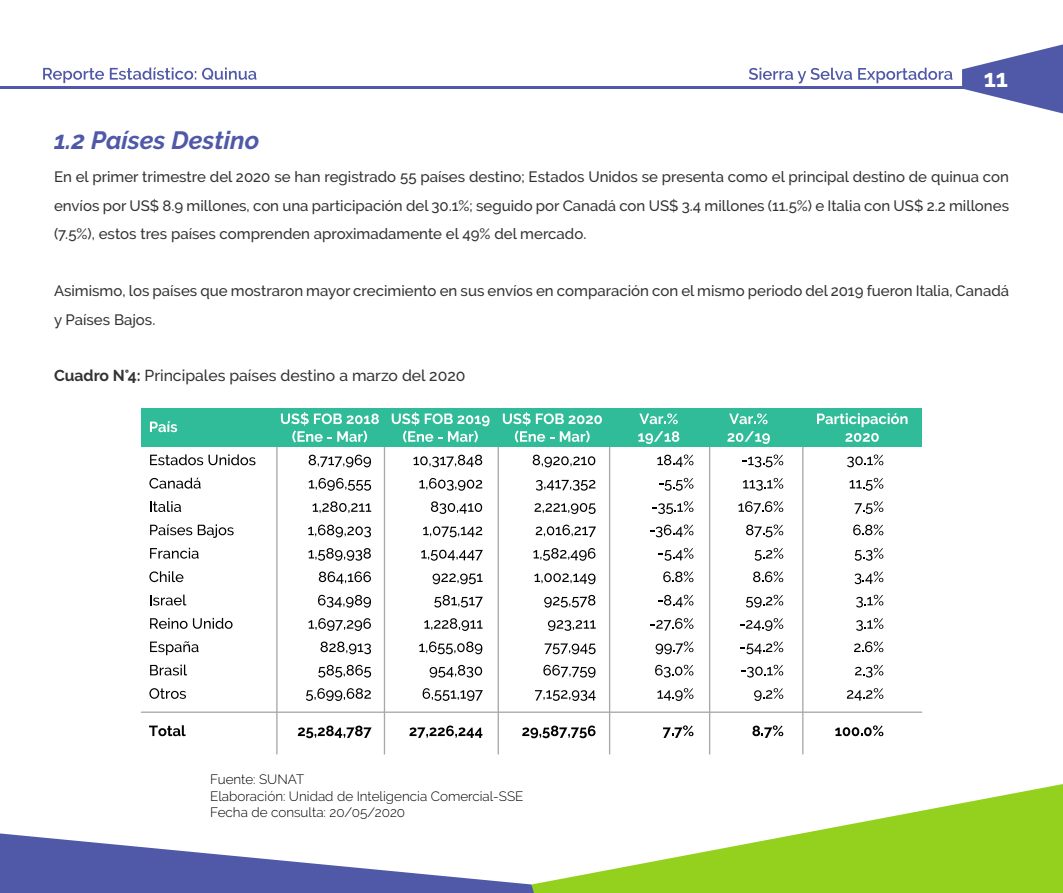
<style>
.page{position:relative;width:1063px;height:893px;background:#fff}
.page>*{position:absolute;margin:0;border:0;box-sizing:border-box;transform-origin:0 0}
.t1{font:italic 700 24.9px "Raleway";color:#4f59a8}
.t2{font:700 24.6px "Raleway";color:#fff}
.t3{font:500 15.75px "Raleway";color:#333}
.t4{font:500 15px/28.5px "Raleway";color:#333;text-align:justify}
.t5{font:300 13.5px "Raleway";color:#000}
.s1{font-weight:700}
</style>
<div class="page">
<hr style="left:0;top:87px;width:1012px;height:2px;background:#4f59a8">
<svg style="left:962px;top:44px;width:101px;height:69px"></svg>
<svg style="left:749px;top:68px;width:103px;height:15px"></svg>
<svg style="left:858px;top:68px;width:94px;height:15px"></svg>
<svg style="left:43px;top:68px;width:61px;height:15px"></svg>
<svg style="left:110px;top:68px;width:86px;height:12px"></svg>
<svg style="left:202px;top:68px;width:54px;height:12px"></svg>
<svg style="left:534px;top:784px;width:529px;height:109px;fill:#94d11f"></svg>
<svg style="left:0;top:833px;width:534px;height:60px"></svg>
<hr style="left:276px;top:441px;width:2px;height:313px;background:#a6a9aa">
<hr style="left:384px;top:441px;width:1px;height:313px;background:#a6a9aa">
<hr style="left:498px;top:441px;width:1px;height:313px;background:#a6a9aa">
<hr style="left:609px;top:441px;width:1px;height:313px;background:#a6a9aa">
<hr style="left:709px;top:441px;width:1px;height:313px;background:#a6a9aa">
<hr style="left:802px;top:441px;width:2px;height:313px;background:#a6a9aa">
<div style="left:141px;top:408px;width:781px;height:38px;background:#30bc98"></div>
<svg style="left:281px;top:412px;width:98px;height:30px"></svg>
<svg style="left:392px;top:412px;width:98px;height:30px"></svg>
<svg style="left:639px;top:413px;width:39px;height:11px"></svg>
<svg style="left:638px;top:431px;width:41px;height:13px"></svg>
<svg style="left:817px;top:413px;width:91px;height:14px"></svg>
<svg style="left:845px;top:433px;width:34px;height:9px"></svg>
<svg style="left:150px;top:421px;width:27px;height:11px"></svg>
<svg style="left:150px;top:454px;width:53px;height:11px"></svg>
<svg style="left:209px;top:454px;width:46px;height:11px"></svg>
<svg style="left:309px;top:455px;width:62px;height:12px"></svg>
<svg style="left:149px;top:478px;width:52px;height:11px"></svg>
<svg style="left:309px;top:478px;width:62px;height:13px"></svg>
<svg style="left:150px;top:501px;width:31px;height:11px"></svg>
<svg style="left:313px;top:501px;width:58px;height:12px"></svg>
<svg style="left:150px;top:524px;width:42px;height:11px"></svg>
<svg style="left:198px;top:524px;width:36px;height:14px"></svg>
<svg style="left:308px;top:525px;width:63px;height:12px"></svg>
<svg style="left:150px;top:548px;width:49px;height:11px"></svg>
<svg style="left:308px;top:548px;width:63px;height:13px"></svg>
<svg style="left:149px;top:571px;width:34px;height:11px"></svg>
<svg style="left:319px;top:571px;width:52px;height:13px"></svg>
<svg style="left:150px;top:595px;width:36px;height:10px"></svg>
<svg style="left:318px;top:595px;width:53px;height:13px"></svg>
<svg style="left:150px;top:618px;width:83px;height:11px"></svg>
<svg style="left:309px;top:618px;width:62px;height:13px"></svg>
<svg style="left:150px;top:641px;width:49px;height:14px"></svg>
<svg style="left:320px;top:642px;width:51px;height:12px"></svg>
<svg style="left:150px;top:665px;width:37px;height:10px"></svg>
<svg style="left:318px;top:665px;width:53px;height:13px"></svg>
<svg style="left:149px;top:688px;width:37px;height:11px"></svg>
<svg style="left:149px;top:725px;width:37px;height:11px"></svg>
<svg style="left:298px;top:726px;width:74px;height:12px"></svg>
<svg style="left:409px;top:725px;width:73px;height:13px"></svg>
<svg style="left:306px;top:688px;width:65px;height:13px"></svg>
<svg style="left:413px;top:455px;width:69px;height:12px"></svg>
<svg style="left:419px;top:478px;width:63px;height:13px"></svg>
<svg style="left:431px;top:501px;width:51px;height:13px"></svg>
<svg style="left:423px;top:526px;width:59px;height:11px"></svg>
<svg style="left:421px;top:550px;width:62px;height:11px"></svg>
<svg style="left:433px;top:573px;width:50px;height:11px"></svg>
<svg style="left:434px;top:595px;width:49px;height:12px"></svg>
<svg style="left:424px;top:618px;width:59px;height:13px"></svg>
<svg style="left:419px;top:641px;width:63px;height:13px"></svg>
<svg style="left:430px;top:665px;width:52px;height:13px"></svg>
<svg style="left:423px;top:688px;width:60px;height:13px"></svg>
<svg style="left:503px;top:412px;width:99px;height:30px"></svg>
<svg style="left:522px;top:725px;width:74px;height:13px"></svg>
<svg style="left:663px;top:725px;width:31px;height:13px"></svg>
<svg style="left:752px;top:725px;width:31px;height:13px"></svg>
<svg style="left:835px;top:725px;width:48px;height:11px"></svg>
<svg style="left:533px;top:455px;width:62px;height:12px"></svg>
<svg style="left:536px;top:480px;width:59px;height:11px"></svg>
<svg style="left:535px;top:503px;width:61px;height:11px"></svg>
<svg style="left:536px;top:525px;width:60px;height:12px"></svg>
<svg style="left:533px;top:548px;width:62px;height:13px"></svg>
<svg style="left:534px;top:573px;width:61px;height:11px"></svg>
<svg style="left:544px;top:595px;width:51px;height:13px"></svg>
<svg style="left:548px;top:620px;width:48px;height:11px"></svg>
<svg style="left:545px;top:643px;width:51px;height:11px"></svg>
<svg style="left:543px;top:665px;width:53px;height:13px"></svg>
<svg style="left:535px;top:690px;width:61px;height:11px"></svg>
<svg style="left:657px;top:454px;width:36px;height:13px"></svg>
<svg style="left:659px;top:478px;width:34px;height:13px"></svg>
<svg style="left:652px;top:501px;width:41px;height:13px"></svg>
<svg style="left:650px;top:525px;width:43px;height:12px"></svg>
<svg style="left:659px;top:548px;width:34px;height:13px"></svg>
<svg style="left:663px;top:571px;width:30px;height:11px"></svg>
<svg style="left:658px;top:595px;width:35px;height:12px"></svg>
<svg style="left:650px;top:618px;width:43px;height:13px"></svg>
<svg style="left:656px;top:641px;width:37px;height:13px"></svg>
<svg style="left:655px;top:665px;width:38px;height:12px"></svg>
<svg style="left:657px;top:688px;width:36px;height:13px"></svg>
<svg style="left:729px;top:413px;width:39px;height:11px"></svg>
<svg style="left:727px;top:431px;width:43px;height:13px"></svg>
<svg style="left:742px;top:454px;width:41px;height:13px"></svg>
<svg style="left:743px;top:478px;width:40px;height:13px"></svg>
<svg style="left:738px;top:501px;width:45px;height:13px"></svg>
<svg style="left:746px;top:525px;width:37px;height:12px"></svg>
<svg style="left:755px;top:548px;width:28px;height:13px"></svg>
<svg style="left:753px;top:571px;width:30px;height:11px"></svg>
<svg style="left:746px;top:595px;width:37px;height:13px"></svg>
<svg style="left:740px;top:618px;width:43px;height:13px"></svg>
<svg style="left:741px;top:641px;width:42px;height:13px"></svg>
<svg style="left:741px;top:665px;width:42px;height:12px"></svg>
<svg style="left:754px;top:688px;width:29px;height:13px"></svg>
<svg style="left:847px;top:454px;width:36px;height:13px"></svg>
<svg style="left:850px;top:478px;width:33px;height:13px"></svg>
<svg style="left:855px;top:501px;width:28px;height:13px"></svg>
<svg style="left:853px;top:525px;width:30px;height:10px"></svg>
<svg style="left:855px;top:548px;width:28px;height:13px"></svg>
<svg style="left:855px;top:571px;width:28px;height:13px"></svg>
<svg style="left:856px;top:595px;width:27px;height:12px"></svg>
<svg style="left:856px;top:618px;width:27px;height:13px"></svg>
<svg style="left:854px;top:641px;width:29px;height:11px"></svg>
<svg style="left:855px;top:665px;width:28px;height:12px"></svg>
<svg style="left:847px;top:688px;width:36px;height:13px"></svg>
<hr style="left:141px;top:711px;width:781px;height:2px;background:#a6a9aa">
<p class="t1" style="left:54px;top:126px;width:207px">1.2 Países Destino</p>
<h2 class="t2" style="left:984px;top:64px;width:26px">11</h2>
<p class="t4" style="left:54px;top:163px;width:957px">En el primer trimestre del 2020 se han registrado 55 países destino; Estados Unidos se presenta como el principal destino de quinua con envíos por US$ 8.9 millones, con una participación del 30.1%; seguido por Canadá con US$ 3.4 millones (11.5%) e Italia con US$ 2.2 millones (7.5%), estos tres países comprenden aproximadamente el 49% del mercado.</p>
<p class="t4" style="left:54px;top:277px;width:957px">Asimismo, los países que mostraron mayor crecimiento en sus envíos en comparación con el mismo periodo del 2019 fueron Italia, Canadá y Países Bajos.</p>
<p class="t3" style="left:54px;top:366px;width:413px"><span class="s1">Cuadro N°4:</span> Principales países destino a marzo del 2020</p>
<p class="t5" style="left:210px;top:772px;width:96px">Fuente: SUNAT</p>
<p class="t5" style="left:210px;top:788px;width:315px">Elaboración: Unidad de Inteligencia Comercial-SSE</p>
<p class="t5" style="left:210px;top:804px;width:196px">Fecha de consulta: 20/05/2020</p>
</div>
